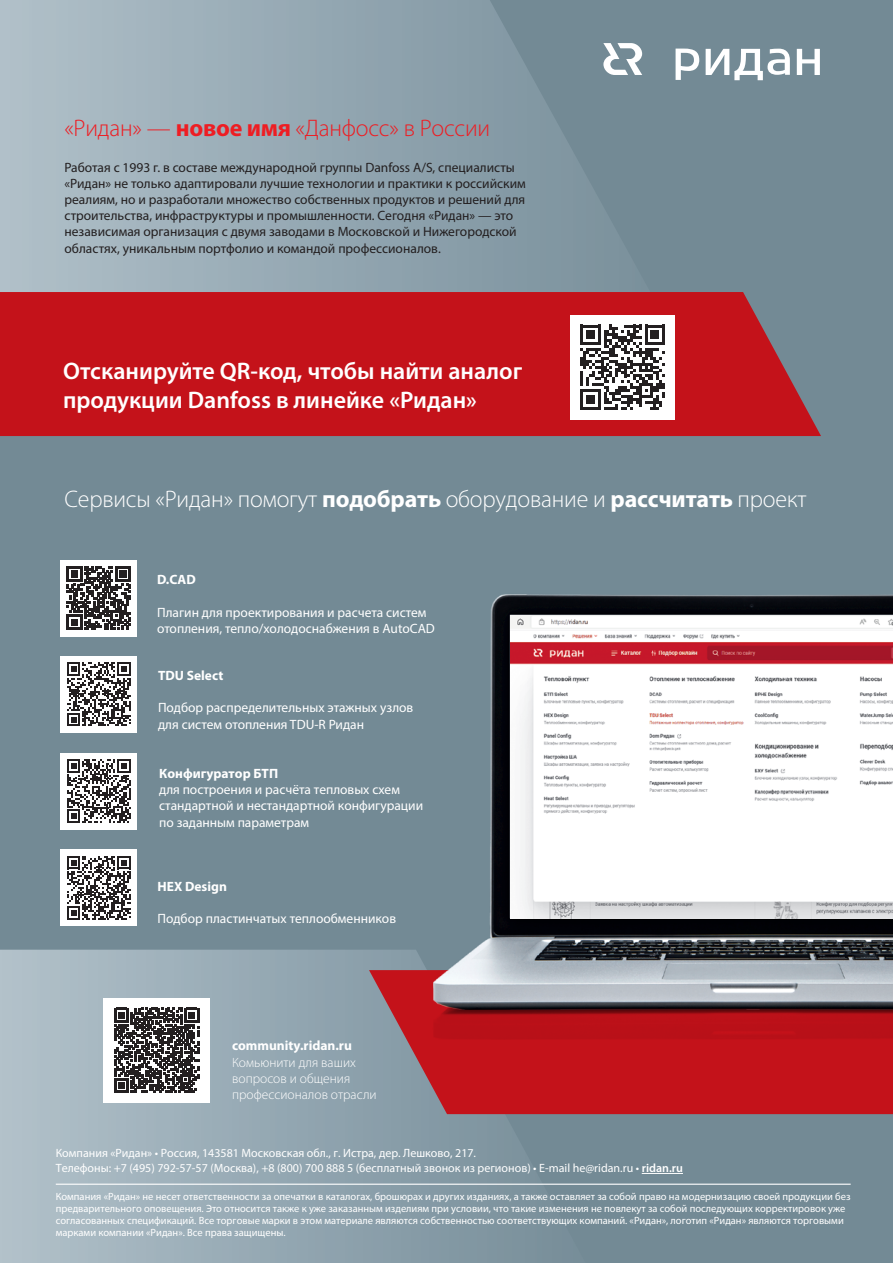
<style>
.page{position:relative;width:893px;height:1263px;background:#738a95}
.page>*{position:absolute;margin:0;border:0;box-sizing:border-box;transform-origin:0 0}
.t1{font:600 24px/28.8px "Myriad Pro";color:#fff}
.t2{font:300 24px "Myriad Pro";letter-spacing:-.01em;color:#fff}
.t3{font:300 24px "Myriad Pro";letter-spacing:-.01em;color:#ee1d23}
.t4{font:13.5px/16.2px "Myriad Pro";color:#231f20}
.t5{font:13.5px/16.2px "Myriad Pro";color:#fff}
.t6{font:700 13.5px "Myriad Pro";color:#fff}
.t7{font:300 13.5px/16.2px "Myriad Pro";color:#fff}
.t8{font:12px/15px "Myriad Pro";color:#fff}
.t9{font:10.5px/12px "Myriad Pro";color:#fff}
.s1{font-weight:700}
.s2{font-weight:600}
</style>
<div class="page">
<svg style="left:0;top:0;width:729px;height:292px"></svg>
<svg style="left:0;top:950px;width:586px;height:313px"></svg>
<div style="left:0;top:292px;width:821px;height:144px;background:#c4121a"></div>
<svg style="left:369px;top:970px;width:524px;height:144px;fill:#c4121a"></svg>
<img style="left:372px;top:950px;width:521px;height:102px">
<img style="left:434px;top:594px;width:459px;height:415px">
<img style="left:511px;top:615px;width:382px;height:14px">
<img style="left:511px;top:629px;width:382px;height:289px">
<hr style="left:642px;top:1173px;width:41px;height:1px;background:#fff">
<hr style="left:56px;top:1183px;width:795px;height:2px;background:#fff">
<svg style="left:676px;top:49px;width:144px;height:31px"></svg>
<svg style="left:603px;top:43px;width:39px;height:32px"></svg>
<div style="left:570px;top:315px;width:105px;height:105px;background:#fff"></div>
<svg style="left:580px;top:324px;width:85px;height:86px"></svg>
<div style="left:60px;top:560px;width:77px;height:76px;background:#fff"></div>
<svg style="left:67px;top:566px;width:64px;height:64px"></svg>
<div style="left:60px;top:753px;width:77px;height:76px;background:#fff"></div>
<svg style="left:67px;top:759px;width:64px;height:64px"></svg>
<div style="left:60px;top:849px;width:77px;height:77px;background:#fff"></div>
<svg style="left:67px;top:856px;width:64px;height:64px"></svg>
<div style="left:103px;top:998px;width:107px;height:104px;background:#fff"></div>
<svg style="left:114px;top:1008px;width:85px;height:85px"></svg>
<div style="left:60px;top:656px;width:77px;height:77px;background:#fff"></div>
<svg style="left:67px;top:662px;width:64px;height:64px"></svg>
<h1 class="t3" style="left:64px;top:114px;width:427px">«Ридан» — <span class="s1">новое имя</span> «Данфосс» в России</h1>
<p class="t4" style="left:64px;top:159px;width:463px">Работая с 1993 г. в составе международной группы Danfoss A/S, специалисты «Ридан» не только адаптировали лучшие технологии и практики к российским реалиям, но и разработали множество собственных продуктов и решений для строительства, инфраструктуры и промышленности. Сегодня «Ридан» — это независимая организация с двумя заводами в Московской и Нижегородской областях, уникальным портфолио и командой профессионалов.</p>
<h1 class="t1" style="left:63px;top:356px;width:461px">Отсканируйте QR-код, чтобы найти аналог продукции Danfoss в линейке «Ридан»</h1>
<h1 class="t2" style="left:64px;top:484px;width:744px">Сервисы «Ридан» помогут <span class="s1">подобрать</span> оборудование и <span class="s1">рассчитать</span> проект</h1>
<p class="t6" style="left:157px;top:571px;width:40px">D.CAD</p>
<p class="t5" style="left:157px;top:604px;width:279px">Плагин для проектирования и расчета систем отопления, тепло/холодоснабжения в AutoCAD</p>
<p class="t6" style="left:158px;top:667px;width:67px">TDU Select</p>
<p class="t5" style="left:158px;top:700px;width:257px">Подбор распределительных этажных узлов для систем отопления TDU-R Ридан</p>
<p class="t6" style="left:159px;top:765px;width:120px">Конфигуратор БТП</p>
<p class="t5" style="left:159px;top:781px;width:265px">для построения и расчёта тепловых схем стандартной и нестандартной конфигурации по заданным параметрам</p>
<p class="t6" style="left:158px;top:878px;width:71px">HEX Design</p>
<p class="t5" style="left:158px;top:911px;width:240px">Подбор пластинчатых теплообменников</p>
<p class="t6" style="left:232px;top:1037px;width:121px">community.ridan.ru</p>
<p class="t7" style="left:232px;top:1054px;width:146px">Комьюнити для ваших вопросов и общения профессионалов отрасли</p>
<p class="t8" style="left:56px;top:1145px;width:629px">Компания «Ридан» • Россия, 143581 Московская обл., г. Истра, дер. Лешково, 217.<br>Телефоны: +7 (495) 792-57-57 (Москва), +8 (800) 700 888 5 (бесплатный звонок из регионов) • E-mail he@ridan.ru • <span class="s2">ridan.ru</span></p>
<p class="t9" style="left:56px;top:1190px;width:796px">Компания «Ридан» не несет ответственности за опечатки в каталогах, брошюрах и других изданиях, а также оставляет за собой право на модернизацию своей продукции без предварительного оповещения. Это относится также к уже заказанным изделиям при условии, что такие изменения не повлекут за собой последующих корректировок уже согласованных спецификаций. Все торговые марки в этом материале являются собственностью соответствующих компаний. «Ридан», логотип «Ридан» являются торговыми марками компании «Ридан». Все права защищены.</p>
</div>
